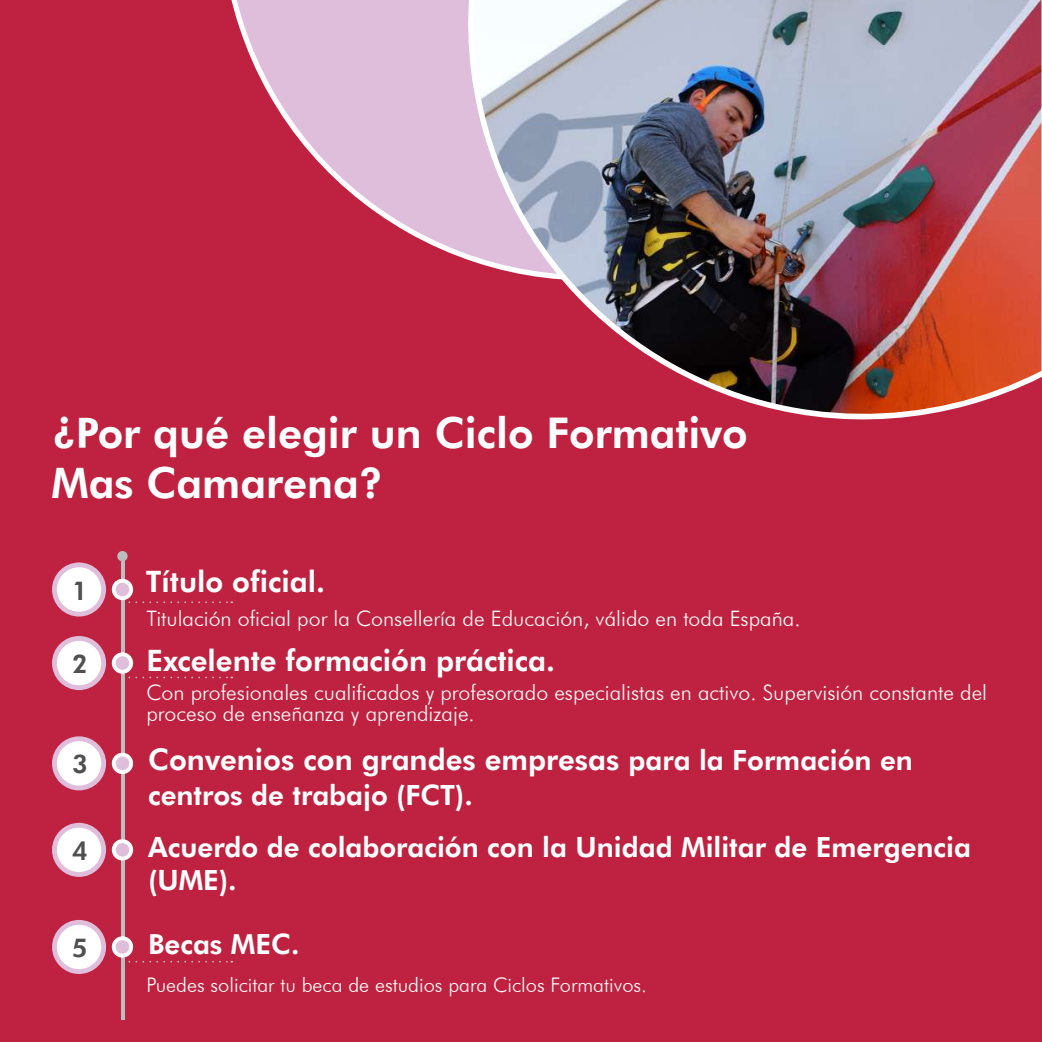
<style>
.page{position:relative;width:1042px;height:1042px;background:#fff}
.page>*{position:absolute;margin:0;border:0;box-sizing:border-box;transform-origin:0 0}
.t1{font:700 42px/50.4px "Futura BT";color:#fff}
.t2{font:700 29.22px "Futura BT";color:#fff}
.t3{font:700 27.65px/33.1px "Futura BT";color:#fff}
.t4{font:700 25.2px "Futura BT";color:#514f4f}
.t5{font:300 21.35px/21.3px "Futura BT";color:#fff}
.t6{font:300 20.12px "Futura BT";color:#fff}
.s1{font-size:27.65px}
</style>
<div class="page">
<div style="left:0;top:0;width:1041px;height:1042px;background:#bf2240"></div>
<hr style="left:121px;top:557px;width:3px;height:462px;background:#bcbdc0">
<div style="left:117px;top:551px;width:11px;height:10px;background:#bbbdbf;border-radius:50%"></div>
<svg style="left:112px;top:753px;width:21px;height:21px"></svg>
<svg style="left:52px;top:736px;width:54px;height:54px"></svg>
<svg style="left:112px;top:936px;width:120px;height:26px"></svg>
<svg style="left:52px;top:920px;width:54px;height:54px"></svg>
<svg style="left:112px;top:839px;width:21px;height:21px"></svg>
<svg style="left:52px;top:823px;width:54px;height:54px"></svg>
<svg style="left:112px;top:652px;width:120px;height:26px"></svg>
<svg style="left:52px;top:636px;width:54px;height:54px"></svg>
<svg style="left:112px;top:579px;width:120px;height:24px"></svg>
<svg style="left:52px;top:562px;width:54px;height:54px"></svg>
<svg style="left:231px;top:0;width:223px;height:255px;fill:#debedb"></svg>
<div style="left:454px;top:0;width:12px;height:259px;background:#debedb"></div>
<img style="left:466px;top:0;width:575px;height:420px">
<h1 class="t1" style="left:52px;top:407px;width:697px">¿Por qué elegir un Ciclo Formativo<br>Mas Camarena?</h1>
<p class="t4" style="left:72px;top:575px;width:17px">1</p>
<h2 class="t2" style="left:146px;top:564px;width:181px">Título oficial.</h2>
<p class="t5" style="left:146px;top:607px;width:655px">Titulación oficial por la Consellería de Educación, válido en toda España.</p>
<p class="t4" style="left:72px;top:648px;width:17px">2</p>
<h2 class="t2" style="left:147px;top:643px;width:410px">Excelente formación práctica.</h2>
<p class="t4" style="left:72px;top:749px;width:17px">3</p>
<p class="t4" style="left:72px;top:835px;width:17px">4</p>
<p class="t5" style="left:146px;top:681px;width:842px">Con profesionales cualificados y profesorado especialistas en activo. Supervisión constante del proceso de enseñanza y aprendizaje.</p>
<h2 class="t2" style="left:148px;top:742px;width:766px">Convenios con grandes empresas <span class="s1">para la Formación en</span></h2>
<p class="t3" style="left:148px;top:778px;width:326px">centros de trabajo (FCT).</p>
<p class="t3" style="left:148px;top:830px;width:824px">Acuerdo de colaboración con la Unidad Militar de Emergencia (UME).</p>
<p class="t4" style="left:72px;top:932px;width:17px">5</p>
<p class="t3" style="left:148px;top:927px;width:153px">Becas MEC.</p>
<p class="t6" style="left:146px;top:973px;width:502px">Puedes solicitar tu beca de estudios para Ciclos Formativos.</p>
</div>
